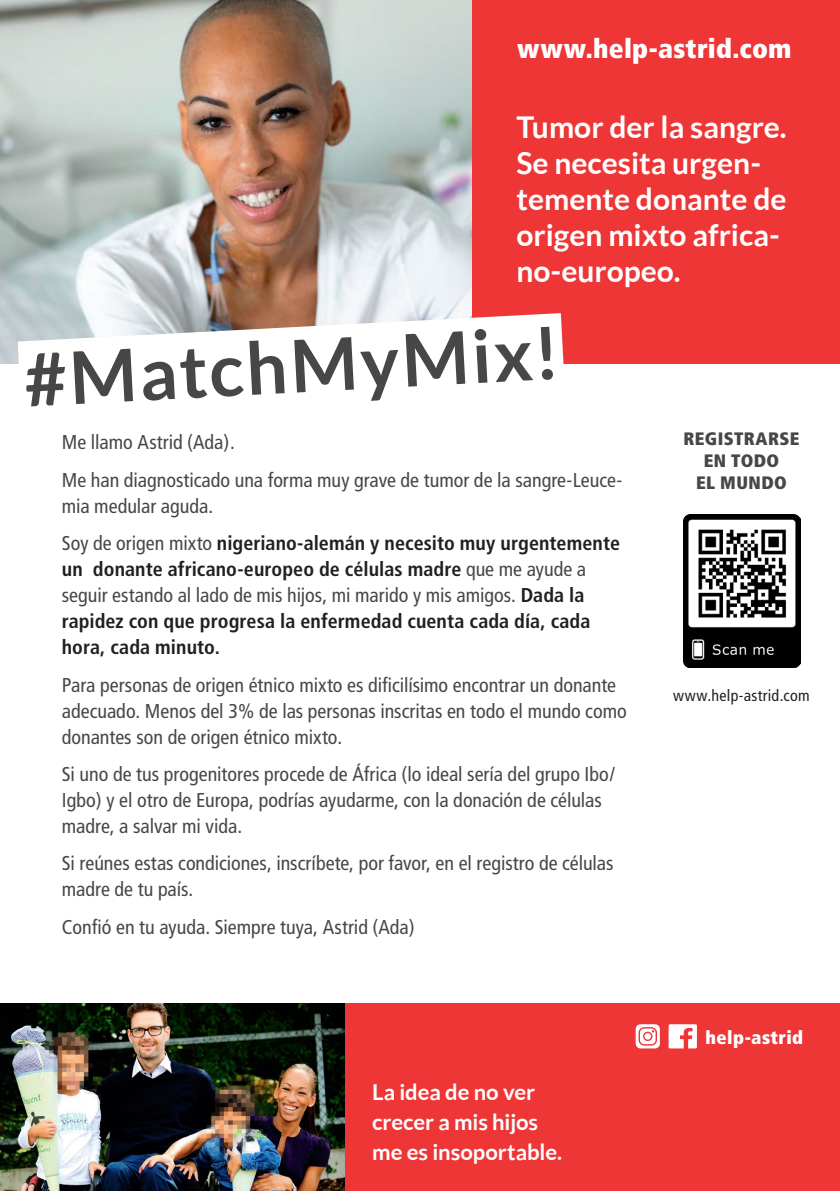
<style>
.page{position:relative;width:840px;height:1191px;background:#fff}
.page>*{position:absolute;margin:0;border:0;box-sizing:border-box;transform-origin:0 0}
.t1{font:700 72.6px "Lato";color:#464748}
.t2{font:700 30px/36px "Lato";color:#fff}
.t3{font:900 condensed 26.8px "Frutiger";letter-spacing:.01em;color:#fff}
.t4{font:700 22px/30px "Lato";color:#fff}
.t5{font:condensed 20px/26px "Frutiger";color:#464748}
.t6{font:700 condensed 20px/26px "Frutiger";letter-spacing:.005em;color:#231f20}
.t7{font:900 condensed 18.4px "Frutiger";letter-spacing:.02em;color:#fff}
.t8{font:900 condensed 18px/22px "Frutiger";letter-spacing:.025em;color:#464748;text-align:center}
.t9{font:condensed 16px "Frutiger";letter-spacing:.015em;color:#231f20}
.s1{font-weight:400;color:#464748}
</style>
<div class="page">
<div style="left:471px;top:0;width:368px;height:363px;background:#ee3637"></div>
<div style="left:344px;top:1003px;width:495px;height:188px;background:#ee3637"></div>
<img style="left:0;top:1003px;width:345px;height:188px">
<img style="left:683px;top:515px;width:117px;height:152px">
<img style="left:0;top:0;width:471px;height:363px">
<svg style="left:18px;top:313px;width:546px;height:51px"></svg>
<svg style="left:668px;top:1024px;width:28px;height:24px"></svg>
<div style="left:635px;top:1024px;width:24px;height:24px;background:#fff;border-radius:5px"></div>
<svg style="left:638px;top:1027px;width:19px;height:19px"></svg>
<h3 class="t3" style="left:517px;top:32px;width:276px">www.help-astrid.com</h3>
<h2 class="t2" style="left:516px;top:108px;width:271px">Tumor der la sangre.<br>Se necesita urgen&shy;temente donante de origen mixto africa&shy;no-europeo.</h2>
<h1 class="t1" style="left:22px;top:339px;width:537px;rotate:-3deg">#MatchMyMix!</h1>
<p class="t5" style="left:62px;top:424px;width:561px;line-height:37.4px">Me llamo Astrid (Ada).<br>Me han diagnosticado una forma muy grave de tumor de la sangre-Leuce-</p>
<p class="t6" style="left:62px;top:487px;width:559px;line-height:37.4px"><span class="s1">mia medular aguda.<br>Soy de origen mixto</span> nigeriano-alemán y necesito muy urgentemente</p>
<p class="t6" style="left:62px;top:556px;width:530px">un donante africano-europeo de células madre <span class="s1">que me ayude a seguir estando al lado de mis hijos, mi marido y mis amigos.</span> Dada la rapidez con que progresa la enfermedad cuenta cada día, cada hora, cada minuto.</p>
<p class="t5" style="left:62px;top:671px;width:566px">Para personas de origen étnico mixto es dificilísimo encontrar un donante adecuado. Menos del 3% de las personas inscritas en todo el mundo como donantes son de origen étnico mixto.</p>
<p class="t5" style="left:62px;top:761px;width:554px">Si uno de tus progenitores procede de África (lo ideal sería del grupo Ibo/<br>Igbo) y el otro de Europa, podrías ayudarme, con la donación de células madre, a salvar mi vida.</p>
<p class="t5" style="left:62px;top:850px;width:553px">Si reúnes estas condiciones, inscríbete, por favor, en el registro de células madre de tu país.</p>
<p class="t5" style="left:62px;top:914px;width:354px">Confió en tu ayuda. Siempre tuya, Astrid (Ada)</p>
<p class="t4" style="left:372px;top:1076px;width:191px">La idea de no ver crecer a mis hijos me es insoportable.</p>
<p class="t8" style="left:683px;top:428px;width:117px">REGISTRARSE<br>EN TODO<br>EL MUNDO</p>
<p class="t9" style="left:672px;top:686px;width:138px">www.help-astrid.com</p>
<p class="t7" style="left:705px;top:1026px;width:99px">help-astrid</p>
</div>
